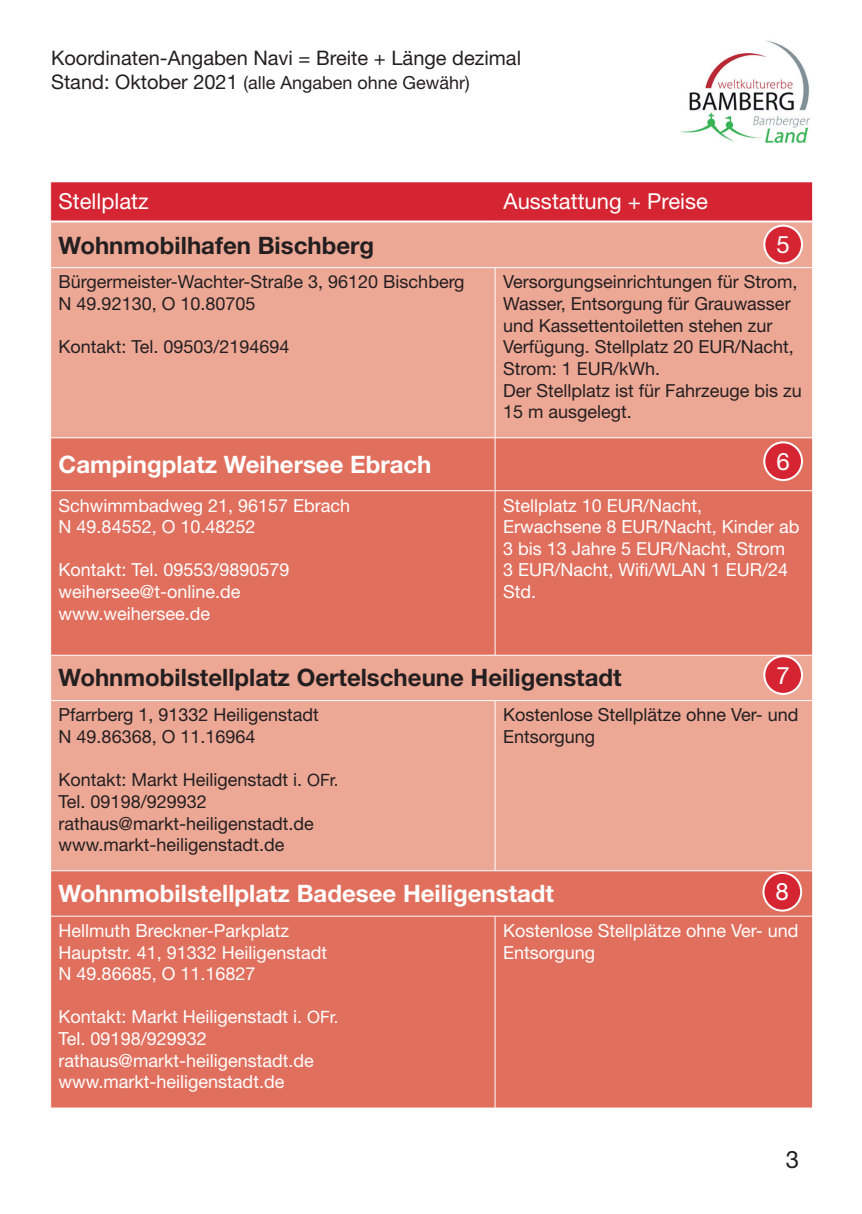
<style>
.page{position:relative;width:862px;height:1214px;background:#fff}
.page>*{position:absolute;margin:0;border:0;box-sizing:border-box;transform-origin:0 0}
.t1{font:700 24px "Helvetica Neue LT Pro";color:#231f20}
.t2{font:700 24px "Helvetica Neue LT Pro";color:#fff}
.t3{font:24px "Helvetica Neue LT Pro";color:#fff}
.t4{font:24px "Helvetica Neue LT Pro";color:#231f20}
.t5{font:22px "Helvetica Neue LT Pro";color:#fff}
.t6{font:20px "Helvetica Neue LT Pro";color:#231f20}
.t7{font:18px/21.6px "Helvetica Neue LT Pro";color:#231f20}
.t8{font:18px/21.6px "Helvetica Neue LT Pro";color:#fff}
.s1{font-size:20px}
.s2{font-size:17px}
</style>
<div class="page">
<div style="left:51px;top:182px;width:761px;height:39px;background:#d62532"></div>
<div style="left:51px;top:222px;width:761px;height:215px;background:#eda795"></div>
<svg style="left:51px;top:438px;width:761px;height:669px;background:#e4816f"></svg>
<hr style="left:51px;top:267px;width:444px;height:1px;background:#fff">
<hr style="left:495px;top:267px;width:317px;height:1px;background:#fff">
<hr style="left:51px;top:490px;width:444px;height:1px;background:#fff">
<hr style="left:495px;top:490px;width:317px;height:1px;background:#fff">
<hr style="left:51px;top:654px;width:444px;height:1px;background:#fff">
<hr style="left:495px;top:654px;width:317px;height:1px;background:#fff">
<hr style="left:51px;top:700px;width:444px;height:1px;background:#fff">
<hr style="left:495px;top:700px;width:317px;height:1px;background:#fff">
<hr style="left:51px;top:870px;width:444px;height:1px;background:#fff">
<hr style="left:495px;top:870px;width:317px;height:1px;background:#fff">
<hr style="left:51px;top:915px;width:444px;height:1px;background:#fff">
<hr style="left:495px;top:915px;width:317px;height:1px;background:#fff">
<hr style="left:495px;top:268px;width:1px;height:169px;background:#fff">
<hr style="left:495px;top:438px;width:1px;height:52px;background:#fff">
<hr style="left:495px;top:491px;width:1px;height:164px;background:#fff">
<hr style="left:495px;top:700px;width:1px;height:170px;background:#fff">
<hr style="left:495px;top:916px;width:1px;height:191px;background:#fff">
<hr style="left:51px;top:220px;width:444px;height:2px;background:#fff">
<hr style="left:495px;top:220px;width:317px;height:2px;background:#fff">
<img style="left:680px;top:40px;width:130px;height:103px">
<div style="left:764px;top:226px;width:38px;height:37px;background:#d62532;border-radius:50%"></div>
<div style="left:763px;top:225px;width:40px;height:39px;border:2px solid #fff;border-radius:50%"></div>
<div style="left:764px;top:442px;width:38px;height:38px;background:#d62532;border-radius:50%"></div>
<div style="left:763px;top:441px;width:40px;height:40px;border:2px solid #fff;border-radius:50%"></div>
<div style="left:764px;top:656px;width:38px;height:37px;background:#d62532;border-radius:50%"></div>
<div style="left:763px;top:655px;width:40px;height:39px;border:2px solid #fff;border-radius:50%"></div>
<div style="left:763px;top:872px;width:38px;height:38px;background:#d62532;border-radius:50%"></div>
<div style="left:762px;top:871px;width:40px;height:40px;border:2px solid #fff;border-radius:50%"></div>
<p class="t6" style="left:51px;top:46px;width:471px">Koordinaten-Angaben Navi = Breite + Länge dezimal</p>
<p class="t7" style="left:51px;top:72px;width:420px"><span class="s1">Stand: Oktober 2021</span> (alle Angaben ohne Gewähr)</p>
<p class="t5" style="left:59px;top:188px;width:92px">Stellplatz</p>
<p class="t5" style="left:503px;top:188px;width:206px">Ausstattung + Preise</p>
<h1 class="t1" style="left:59px;top:230px;width:317px">Wohnmobilhafen Bischberg</h1>
<p class="t7" style="left:59px;top:271px;width:407px">Bürgermeister-Wachter-Straße 3, 96120 Bischberg<br>N 49.92130, O 10.80705</p>
<p class="t7" style="left:59px;top:335px;width:232px">Kontakt: Tel. 09503/2194694</p>
<h1 class="t3" style="left:776px;top:230px;width:15px">5</h1>
<p class="t7" style="left:503px;top:271px;width:300px">Versorgungseinrichtungen für Strom,<br>Wasser, Entsorgung für Grauwasser und Kassettentoiletten stehen zur<br>Verfügung. Stellplatz 20 EUR/Nacht,<br>Strom: 1 EUR/kWh.<br>Der Stellplatz ist für Fahrzeuge bis zu<br>15 m ausgelegt.</p>
<h1 class="t2" style="left:59px;top:449px;width:374px">Campingplatz Weihersee Ebrach</h1>
<p class="t8" style="left:59px;top:494px;width:293px">Schwimmbadweg 21, 96157 Ebrach<br>N 49.84552, O 10.48252</p>
<p class="t8" style="left:59px;top:558px;width:232px">Kontakt: Tel. 09553/9890579 weihersee@t-online.de www.weihersee.de</p>
<h1 class="t3" style="left:776px;top:446px;width:15px">6</h1>
<p class="t8" style="left:503px;top:494px;width:298px">Stellplatz 10 EUR/Nacht,<br>Erwachsene 8 EUR/Nacht, Kinder ab<br>3 bis 13 Jahre 5 EUR/Nacht, Strom<br>3 EUR/Nacht, Wifi/WLAN 1 EUR/24<br>Std.</p>
<h1 class="t3" style="left:776px;top:660px;width:15px">7</h1>
<h1 class="t1" style="left:59px;top:662px;width:564px">Wohnmobilstellplatz Oertelscheune Heiligenstadt</h1>
<p class="t7" style="left:59px;top:703px;width:262px">Pfarrberg 1, 91332 Heiligenstadt<br>N 49.86368, O 11.16964</p>
<p class="t7" style="left:59px;top:768px;width:281px">Kontakt: Markt Heiligenstadt i. <span class="s2">OFr.<br></span>Tel. 09198/929932 rathaus@markt-heiligenstadt.de www.markt-heiligenstadt.de</p>
<p class="t7" style="left:503px;top:703px;width:297px">Kostenlose Stellplätze ohne Ver- und<br>Entsorgung</p>
<h1 class="t3" style="left:775px;top:876px;width:15px">8</h1>
<h1 class="t2" style="left:59px;top:878px;width:497px">Wohnmobilstellplatz Badesee Heiligenstadt</h1>
<p class="t8" style="left:59px;top:919px;width:270px">Hellmuth Breckner-Parkplatz<br>Hauptstr. 41, 91332 Heiligenstadt<br>N 49.86685, O 11.16827</p>
<p class="t8" style="left:59px;top:1005px;width:281px">Kontakt: Markt Heiligenstadt i. <span class="s2">OFr.<br></span>Tel. 09198/929932 rathaus@markt-heiligenstadt.de www.markt-heiligenstadt.de</p>
<p class="t8" style="left:503px;top:919px;width:297px">Kostenlose Stellplätze ohne Ver- und<br>Entsorgung</p>
<h1 class="t4" style="left:786px;top:1144px;width:15px">3</h1>
</div>
